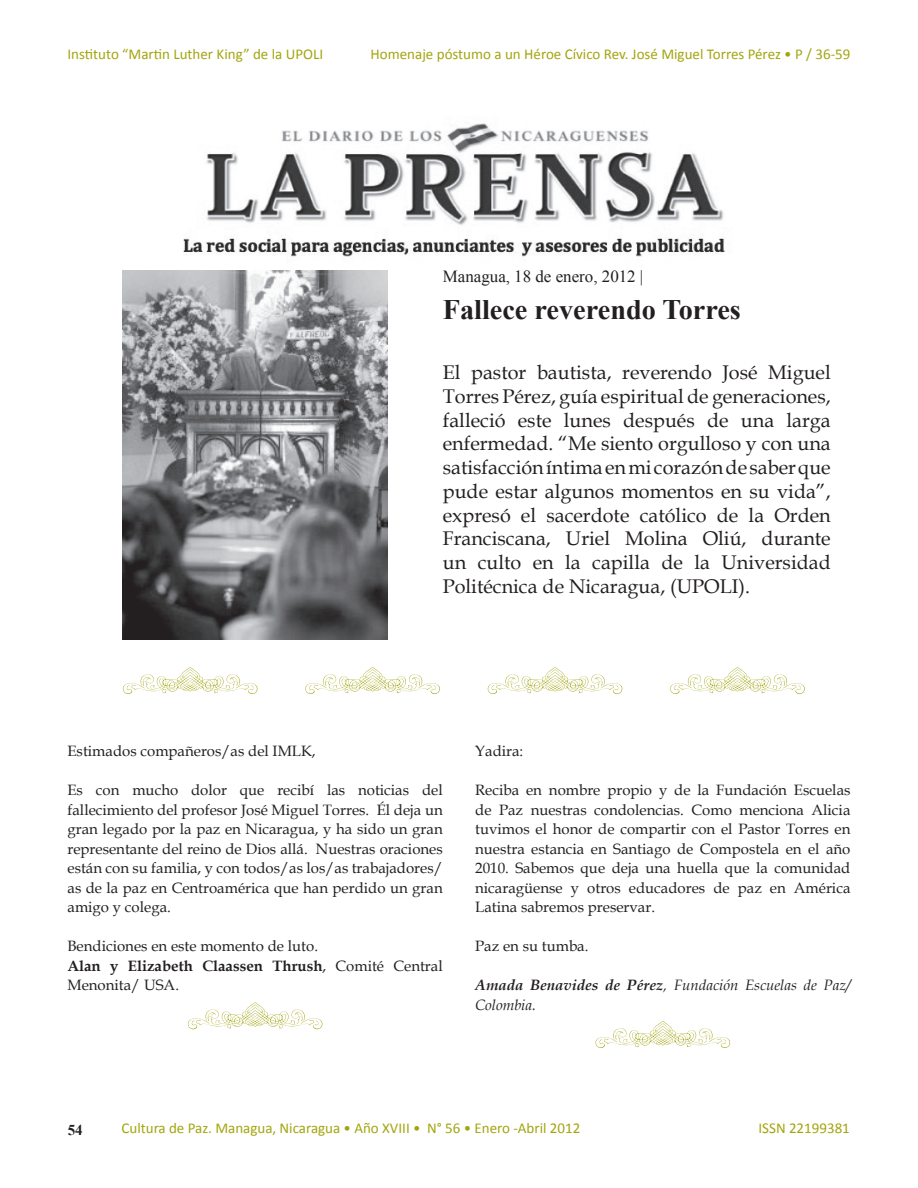
<style>
.page{position:relative;width:918px;height:1188px;background:#fff}
.page>*{position:absolute;margin:0;border:0;box-sizing:border-box;transform-origin:0 0}
.t1{font:90px "Calligraphia Latina Free";color:#a3a50e}
.t2{font:700 28.2px "Times New Roman";color:#231f20}
.t3{font:19.8px/23.7px "Book Antiqua";color:#231f20;text-align:justify}
.t4{font:16.95px "Times New Roman";color:#231f20}
.t5{font:15px/19.5px "Book Antiqua";color:#231f20;text-align:justify}
.t6{font:15px "Calibri";color:#a3a50e}
.t7{font:italic 15px/19.5px "Book Antiqua";color:#231f20}
.t8{font:700 15px "Times New Roman";color:#231f20}
.s1{font-weight:700}
</style>
<div class="page">
<img style="left:183px;top:123px;width:542px;height:134px">
<img style="left:122px;top:270px;width:266px;height:370px">
<p class="t6" style="left:68px;top:44px;width:257px">Instituto “Martin Luther King” de la UPOLI</p>
<p class="t6" style="left:371px;top:44px;width:481px">Homenaje póstumo a un Héroe Cívico Rev. José Miguel Torres Pérez • P / 36-59</p>
<p class="t4" style="left:443px;top:265px;width:202px">Managua, 18 de enero, 2012 |</p>
<h2 class="t2" style="left:443px;top:290px;width:300px">Fallece reverendo Torres</h2>
<p class="t3" style="left:443px;top:360px;width:390px">El pastor bautista, reverendo José Miguel Torres Pérez, guía espiritual de generaciones, falleció este lunes después de una larga enfermedad. “Me siento orgulloso y con una satisfacción íntima en mi corazón de saber que pude estar algunos momentos en su vida”, expresó el sacerdote católico de la Orden Franciscana, Uriel Molina Oliú, durante un culto en la capilla de la Universidad Politécnica de Nicaragua, (UPOLI).</p>
<h1 class="t1" style="left:121px;top:627px;width:686px">x x x x</h1>
<p class="t5" style="left:68px;top:741px;width:250px">Estimados compañeros/as del IMLK,</p>
<p class="t5" style="left:68px;top:780px;width:377px">Es con mucho dolor que recibí las noticias del fallecimiento del profesor José Miguel Torres. Él deja un gran legado por la paz en Nicaragua, y ha sido un gran representante del reino de Dios allá. Nuestras oraciones están con su familia, y con todos/as los/as trabajadores/ as de la paz en Centroamérica que han perdido un gran amigo y colega.</p>
<p class="t5" style="left:68px;top:936px;width:377px;text-align:left">Bendiciones en este momento de luto.<br><span class="s1">Alan y Elizabeth Claassen Thrush</span>, Comité Central<br>Menonita/ USA.</p>
<h1 class="t1" style="left:186px;top:962px;width:139px">x</h1>
<p class="t5" style="left:475px;top:741px;width:50px">Yadira:</p>
<p class="t5" style="left:475px;top:780px;width:377px">Reciba en nombre propio y de la Fundación Escuelas de Paz nuestras condolencias. Como menciona Alicia tuvimos el honor de compartir con el Pastor Torres en nuestra estancia en Santiago de Compostela en el año 2010. Sabemos que deja una huella que la comunidad nicaragüense y otros educadores de paz en América Latina sabremos preservar.</p>
<p class="t5" style="left:475px;top:936px;width:115px">Paz en su tumba.</p>
<p class="t7" style="left:475px;top:975px;width:377px"><span class="s1">Amada Benavides de Pérez</span>, Fundación Escuelas de Paz/<br>Colombia.</p>
<h1 class="t1" style="left:594px;top:981px;width:139px">x</h1>
<p class="t8" style="left:68px;top:1120px;width:16px">54</p>
<p class="t6" style="left:122px;top:1118px;width:460px">Cultura de Paz. Managua, Nicaragua • Año XVIII • N° 56 • Enero -Abril 2012</p>
<p class="t6" style="left:759px;top:1118px;width:93px">ISSN 22199381</p>
</div>
